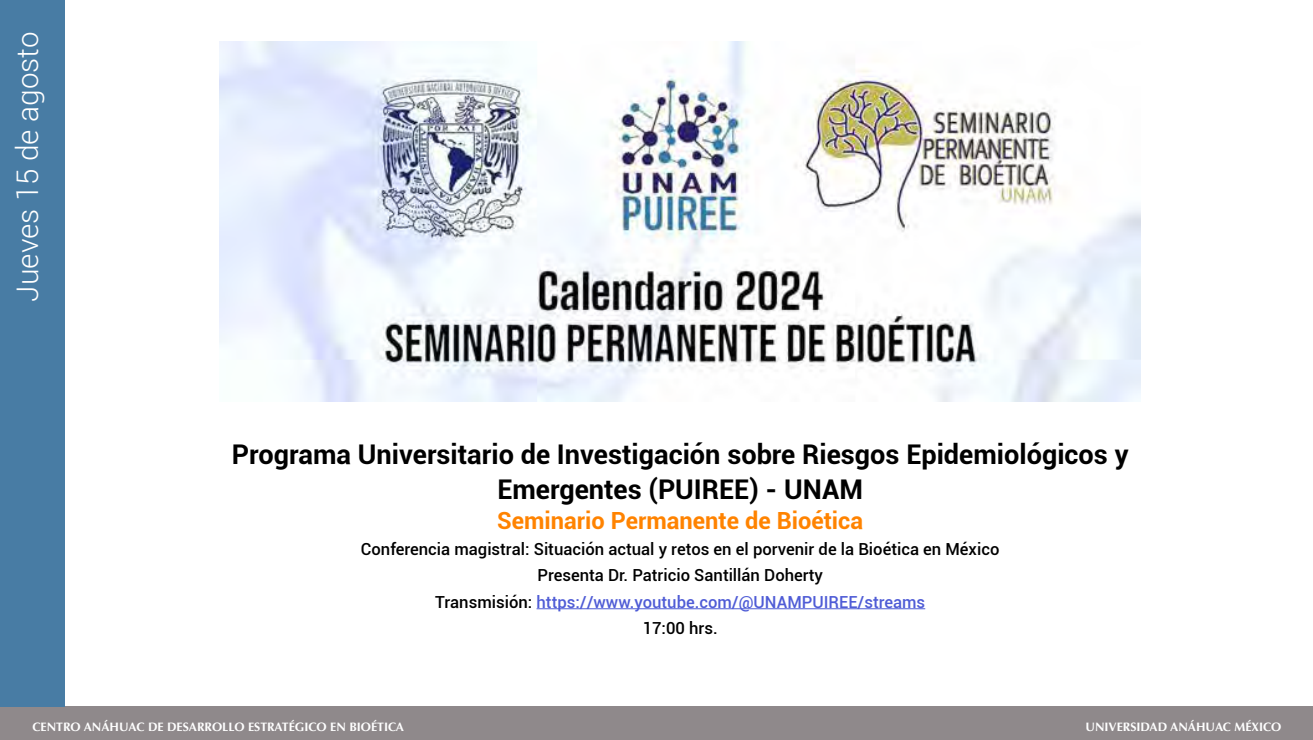
<style>
.page{position:relative;width:1313px;height:740px;background:#fff}
.page>*{position:absolute;margin:0;border:0;box-sizing:border-box;transform-origin:0 0}
.t1{font:300 29.75px "Roboto";color:#fff}
.t2{font:700 27.12px/35px "Roboto";color:#000;text-align:center}
.t3{font:700 23.62px "Roboto";color:#ff8300}
.t4{font:500 16.62px/26.2px "Roboto";color:#000;text-align:center}
.t5{font:700 12.25px "Optima";color:#fff}
.s1{color:#4f5cd6}
</style>
<div class="page">
<div style="left:0;top:706px;width:1312px;height:33px;background:#8f898b"></div>
<div style="left:0;top:0;width:65px;height:706px;background:#487ca4"></div>
<img style="left:220px;top:42px;width:920px;height:359px">
<hr style="left:536px;top:608px;width:389px;height:1px;background:#4f5cd6">
<h1 class="t1" style="left:7px;top:301px;width:271px;rotate:-90deg">Jueves 15 de agosto</h1>
<h2 class="t2" style="left:232px;top:435px;width:898px">Programa Universitario de Investigación sobre Riesgos Epidemiológicos y<br>Emergentes (PUIREE) - UNAM</h2>
<h3 class="t3" style="left:497px;top:503px;width:367px">Seminario Permanente de Bioética</h3>
<p class="t4" style="left:361px;top:535px;width:640px">Conferencia magistral: Situación actual y retos en el porvenir de la Bioética en México Presenta Dr. Patricio Santillán Doherty<br>Transmisión: <span class="s1">https://www.youtube.com/@UNAMPUIREE/streams<br></span>17:00 hrs.</p>
<p class="t5" style="left:32px;top:719px;width:373px">CENTRO ANÁHUAC DE DESARROLLO ESTRATÉGICO EN BIOÉTICA</p>
<p class="t5" style="left:1085px;top:719px;width:197px">UNIVERSIDAD ANÁHUAC MÉXICO</p>
</div>
